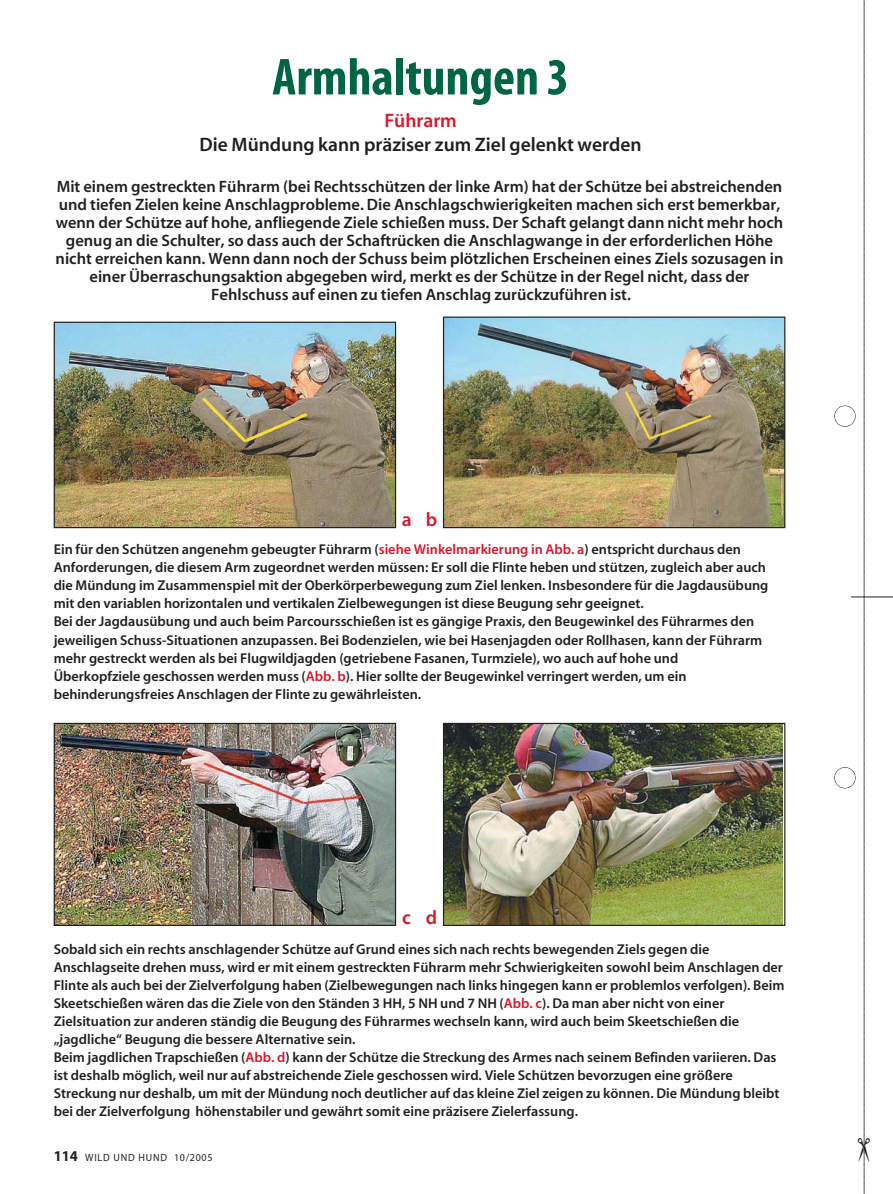
<style>
.page{position:relative;width:893px;height:1194px;background:#fff}
.page>*{position:absolute;margin:0;border:0;box-sizing:border-box;transform-origin:0 0}
.t1{font:52.5px "Myriad C700300";color:#006543}
.t2{font:19.5px "Myriad B565600";color:#231f20}
.t3{font:19.5px "Myriad B565600";color:#d71829}
.t4{font:16.5px/18px "Myriad B565600";color:#231f20;text-align:center}
.t5{font:14.25px/18px "Myriad B565600";color:#231f20}
.t6{font:10.5px "Myriad A400600";letter-spacing:.075em;color:#231f20;scale:.95 1}
.s1{color:#d71829}
.s2{font-family:"Myriad D700600";font-size:15px}
</style>
<div class="page">
<img style="left:53px;top:316px;width:839px;height:610px">
<svg style="left:858px;top:0;width:12px;height:1194px"></svg>
<h1 class="t1" style="left:272px;top:57px;width:298px">Armhaltungen 3</h1>
<h2 class="t3" style="left:384px;top:113px;width:74px">Führarm</h2>
<h2 class="t2" style="left:199px;top:137px;width:443px">Die Mündung kann präziser zum Ziel gelenkt werden</h2>
<p class="t4" style="left:56px;top:179px;width:729px">Mit einem gestreckten Führarm (bei Rechtsschützen der linke Arm) hat der Schütze bei abstreichenden und tiefen Zielen keine Anschlagprobleme. Die Anschlagschwierigkeiten machen sich erst bemerkbar, wenn der Schütze auf hohe, anfliegende Ziele schießen muss. Der Schaft gelangt dann nicht mehr hoch genug an die Schulter, so dass auch der Schaftrücken die Anschlagwange in der erforderlichen Höhe nicht erreichen kann. Wenn dann noch der Schuss beim plötzlichen Erscheinen eines Ziels sozusagen in einer Überraschungsaktion abgegeben wird, merkt es der Schütze in der Regel nicht, dass der Fehlschuss auf einen zu tiefen Anschlag zurückzuführen ist.</p>
<h2 class="t3" style="left:402px;top:512px;width:11px">a</h2>
<h2 class="t3" style="left:426px;top:512px;width:13px">b</h2>
<p class="t5" style="left:54px;top:542px;width:716px">Ein für den Schützen angenehm gebeugter Führarm (<span class="s1">siehe Winkelmarkierung in Abb. a</span>) entspricht durchaus den Anforderungen, die diesem Arm zugeordnet werden müssen: Er soll die Flinte heben und stützen, zugleich aber auch die Mündung im Zusammenspiel mit der Oberkörperbewegung zum Ziel lenken. Insbesondere für die Jagdausübung mit den variablen horizontalen und vertikalen Zielbewegungen ist diese Beugung sehr geeignet.<br>Bei der Jagdausübung und auch beim Parcoursschießen ist es gängige Praxis, den Beugewinkel des Führarmes den jeweiligen Schuss-Situationen anzupassen. Bei Bodenzielen, wie bei Hasenjagden oder Rollhasen, kann der Führarm mehr gestreckt werden als bei Flugwildjagden (getriebene Fasanen, Turmziele), wo auch auf hohe und Überkopfziele geschossen werden muss (<span class="s1">Abb. b</span>). Hier sollte der Beugewinkel verringert werden, um ein behinderungsfreies Anschlagen der Flinte zu gewährleisten.</p>
<h2 class="t3" style="left:402px;top:909px;width:10px">c</h2>
<h2 class="t3" style="left:426px;top:909px;width:13px">d</h2>
<p class="t5" style="left:54px;top:941px;width:732px">Sobald sich ein rechts anschlagender Schütze auf Grund eines sich nach rechts bewegenden Ziels gegen die Anschlagseite drehen muss, wird er mit einem gestreckten Führarm mehr Schwierigkeiten sowohl beim Anschlagen der Flinte als auch bei der Zielverfolgung haben (Zielbewegungen nach links hingegen kann er problemlos verfolgen). Beim Skeetschießen wären das die Ziele von den Ständen 3 HH, 5 NH und 7 NH (<span class="s1">Abb. c</span>). Da man aber nicht von einer Zielsituation zur anderen ständig die Beugung des Führarmes wechseln kann, wird auch beim Skeetschießen die „jagdliche“ Beugung die bessere Alternative sein.<br>Beim jagdlichen Trapschießen (<span class="s1">Abb. d</span>) kann der Schütze die Streckung des Armes nach seinem Befinden variieren. Das ist deshalb möglich, weil nur auf abstreichende Ziele geschossen wird. Viele Schützen bevorzugen eine größere Streckung nur deshalb, um mit der Mündung noch deutlicher auf das kleine Ziel zeigen zu können. Die Mündung bleibt bei der Zielverfolgung höhenstabiler und gewährt somit eine präzisere Zielerfassung.</p>
<p class="t6" style="left:54px;top:1153px;width:169px"><span class="s2">114</span> WILD UND HUND 10/2005</p>
</div>
